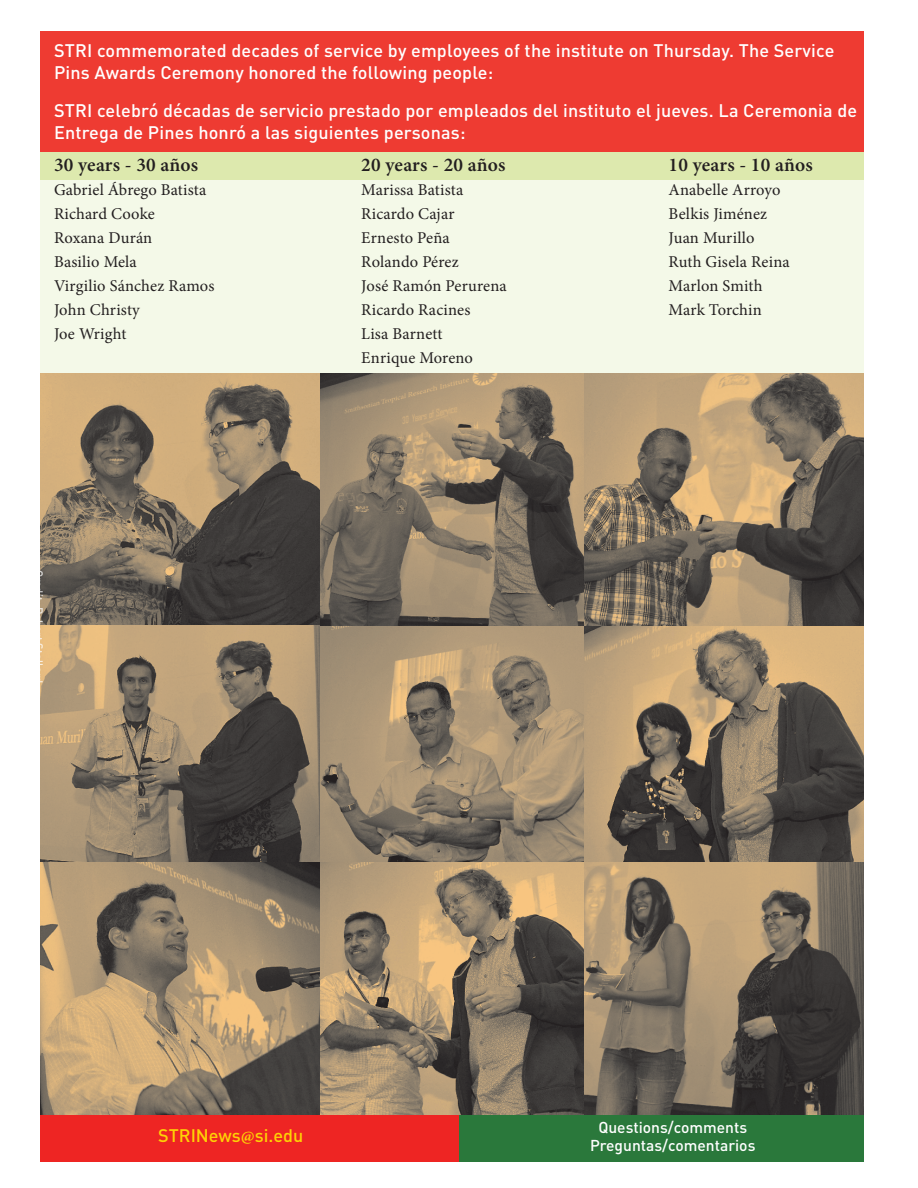
<style>
.page{position:relative;width:918px;height:1188px;background:#fff}
.page>*{position:absolute;margin:0;border:0;box-sizing:border-box;transform-origin:0 0}
.t1{font:600 19.5px "Minion Pro";letter-spacing:.01em;color:#231f20}
.t2{font:500 18px/21.6px "DIN Pro";letter-spacing:.01em;color:#fff}
.t3{font:500 18px "DIN Pro";color:#fed105}
.t4{font:16.5px/24px "Minion Pro";letter-spacing:.01em;color:#231f20}
.t5{font:500 15.6px/18.8px "DIN Pro";color:#fff;text-align:center}
.t6{font:500 12.75px "DIN Pro";color:#fff;scale:.88 1}
.s1{font-family:"Minion Pro";font-weight:700}
</style>
<div class="page">
<div style="left:40px;top:31px;width:824px;height:121px;background:#ee3b32"></div>
<div style="left:40px;top:152px;width:824px;height:28px;background:#dde9ae"></div>
<div style="left:40px;top:180px;width:824px;height:196px;background:#f4f9e8"></div>
<img style="left:40px;top:374px;width:280px;height:252px">
<svg style="left:40px;top:626px;width:280px;height:237px;background:#8c7a62"></svg>
<img style="left:320px;top:626px;width:264px;height:237px">
<svg style="left:320px;top:374px;width:264px;height:252px;background:#837562"></svg>
<img style="left:40px;top:863px;width:280px;height:252px">
<img style="left:584px;top:626px;width:280px;height:237px">
<svg style="left:320px;top:863px;width:264px;height:252px;background:#927f65"></svg>
<img style="left:584px;top:863px;width:280px;height:252px">
<svg style="left:584px;top:374px;width:280px;height:252px;background:#8c7a62"></svg>
<div style="left:40px;top:1115px;width:419px;height:47px;background:#ee2523"></div>
<div style="left:459px;top:1115px;width:405px;height:47px;background:#2a783b"></div>
<p class="t2" style="left:54px;top:38px;width:782px">STRI commemorated decades of service by employees of the institute on Thursday. The Service<br>Pins Awards Ceremony honored the following people:</p>
<p class="t2" style="left:54px;top:98px;width:805px">STRI celebró décadas de servicio prestado por empleados del instituto el jueves. La Ceremonia de<br>Entrega de Pines honró a las siguientes personas:</p>
<p class="t1" style="left:54px;top:152px;width:146px">30 years - 30 años</p>
<p class="t4" style="left:54px;top:178px;width:162px">Gabriel Ábrego Batista<br>Richard Cooke<br>Roxana Durán<br>Basilio Mela<br>Virgilio Sánchez Ramos<br>John Christy<br>Joe Wright</p>
<p class="t1" style="left:361px;top:152px;width:146px">20 years - 20 años</p>
<p class="t4" style="left:361px;top:178px;width:147px">Marissa Batista<br>Ricardo Cajar<br>Ernesto Peña<br>Rolando Pérez<br>José Ramón Perurena<br>Ricardo Racines<br>Lisa Barnett<br>Enrique Moreno</p>
<p class="t1" style="left:669px;top:152px;width:146px">10 years - 10 años</p>
<p class="t4" style="left:669px;top:178px;width:123px">Anabelle Arroyo<br>Belkis Jiménez<br>Juan Murillo<br>Ruth Gisela Reina<br>Marlon Smith<br>Mark Torchin</p>
<p class="t6" style="left:49px;top:570px;width:131px;rotate:90deg">Credit: Robert Stallard</p>
<p class="t3" style="left:158px;top:1121px;width:147px">STRINews<span class="s1">@</span>si.edu</p>
<p class="t5" style="left:590px;top:1116px;width:167px">Questions/comments<br>Preguntas/comentarios</p>
</div>
